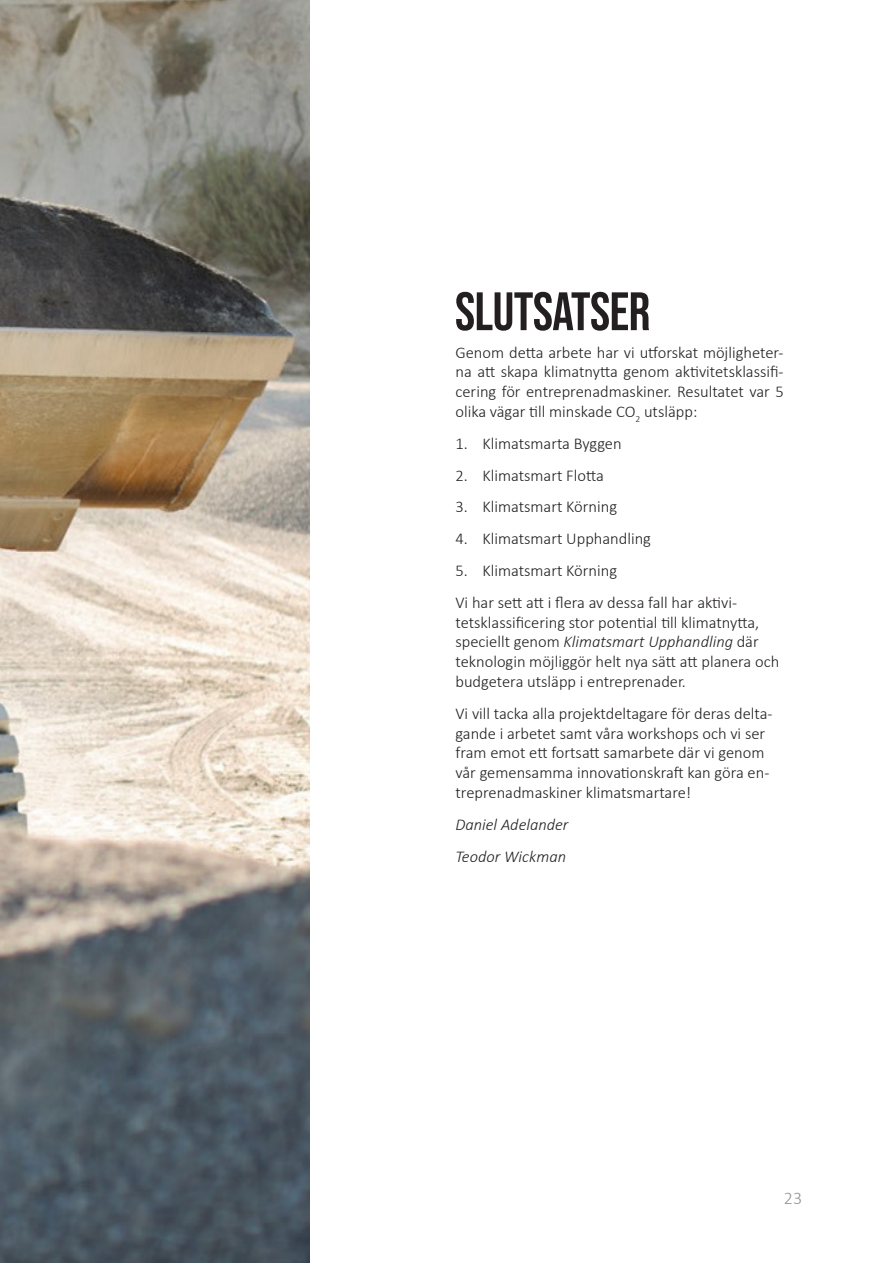
<style>
.page{position:relative;width:893px;height:1263px;background:#fff}
.page>*{position:absolute;margin:0;border:0;box-sizing:border-box;transform-origin:0 0}
.t1{font:54px "Bebas Neue";letter-spacing:-.01em;color:#231f20}
.t2{font:300 18px "Calibri";color:#919396}
.t3{font:300 16.5px/19.8px "Calibri";color:#231f20}
.t4{font:italic 300 16.5px "Calibri";color:#231f20}
.s1{font-style:italic}
</style>
<div class="page">
<img style="left:0;top:0;width:309px;height:1263px">
<p class="t1" style="left:455px;top:281px;width:197px">SLUTSATSER</p>
<p class="t3" style="left:455px;top:342px;width:330px;text-align:justify">Genom detta arbete har vi utforskat möjligheter&shy;na att skapa klimatnytta genom aktivitetsklassifi&shy;cering för entreprenadmaskiner. Resultatet var 5 olika vägar till minskade CO<sub>2</sub> utsläpp:</p>
<p class="t3" style="left:455px;top:433px;width:168px">1. Klimatsmarta Byggen</p>
<p class="t3" style="left:455px;top:465px;width:150px">2. Klimatsmart Flotta</p>
<p class="t3" style="left:455px;top:497px;width:163px">3. Klimatsmart Körning</p>
<p class="t3" style="left:455px;top:529px;width:197px">4. Klimatsmart Upphandling</p>
<p class="t3" style="left:455px;top:560px;width:163px">5. Klimatsmart Körning</p>
<p class="t3" style="left:455px;top:592px;width:325px">Vi har sett att i flera av dessa fall har aktivi&shy;tetsklassificering stor potential till klimatnytta, speciellt genom <span class="s1">Klimatsmart Upphandling</span> där teknologin möjliggör helt nya sätt att planera och budgetera utsläpp i entreprenader.</p>
<p class="t3" style="left:455px;top:703px;width:319px">Vi vill tacka alla projektdeltagare för deras delta&shy;gande i arbetet samt våra workshops och vi ser fram emot ett fortsatt samarbete där vi genom vår gemensamma innovationskraft kan göra en&shy;treprenadmaskiner klimatsmartare!</p>
<p class="t4" style="left:455px;top:814px;width:115px">Daniel Adelander</p>
<p class="t4" style="left:455px;top:846px;width:112px">Teodor Wickman</p>
<p class="t2" style="left:784px;top:1187px;width:20px">23</p>
</div>
